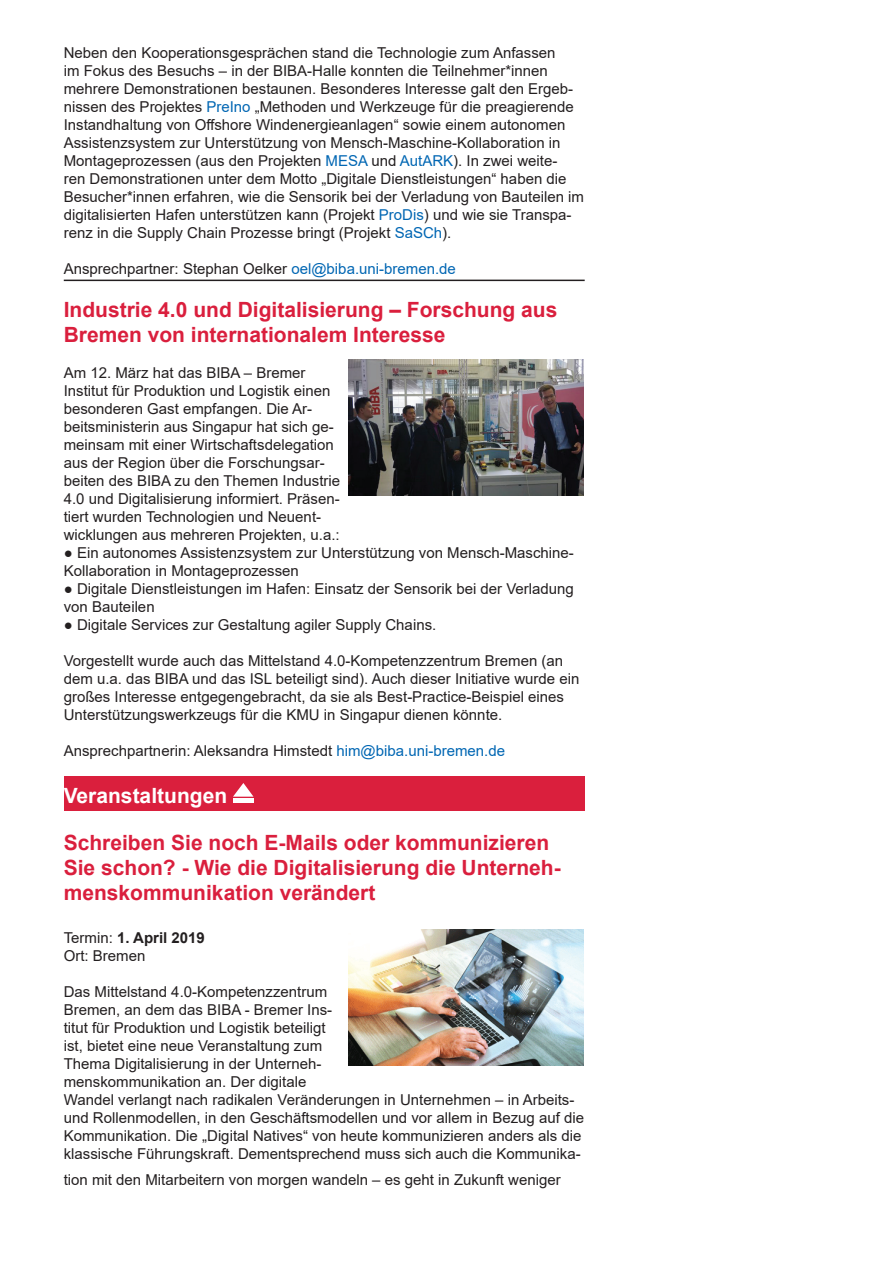
<style>
.page{position:relative;width:893px;height:1263px;background:#fff}
.page>*{position:absolute;margin:0;border:0;box-sizing:border-box;transform-origin:0 0}
.t1{font:700 21px/25.2px "Arial";color:#da1f3d}
.t2{font:700 21px "Arial";color:#fff}
.t3{font:15px/18px "Arial";color:#231f20}
.s1{color:#0166b3}
.s2{font-weight:700}
</style>
<div class="page">
<hr style="left:64px;top:280px;width:521px;height:1px;background:#231f20">
<img style="left:349px;top:359px;width:234px;height:137px">
<div style="left:64px;top:776px;width:521px;height:34px;background:#da1f3d"></div>
<hr style="left:233px;top:799px;width:20px;height:4px;background:#fff">
<svg style="left:233px;top:783px;width:20px;height:14px"></svg>
<img style="left:349px;top:929px;width:234px;height:136px">
<p class="t3" style="left:64px;top:43px;width:522px">Neben den Kooperationsgesprächen stand die Technologie zum Anfassen<br>im Fokus des Besuchs – in der BIBA-Halle konnten die Teilnehmer*innen mehrere Demonstrationen bestaunen. Besonderes Interesse galt den Ergeb&shy;nissen des Projektes <span class="s1">PreIno</span> „Methoden und Werkzeuge für die preagierende Instandhaltung von Offshore Windenergieanlagen“ sowie einem autonomen Assistenzsystem zur Unterstützung von Mensch-Maschine-Kollaboration in Montageprozessen (aus den Projekten <span class="s1">MESA</span> und <span class="s1">AutARK</span>). In zwei weite-<br>ren Demonstrationen unter dem Motto „Digitale Dienstleistungen“ haben die Besucher*innen erfahren, wie die Sensorik bei der Verladung von Bauteilen im digitalisierten Hafen unterstützen kann (Projekt <span class="s1">ProDis</span>) und wie sie Transpa&shy;renz in die Supply Chain Prozesse bringt (Projekt <span class="s1">SaSCh</span>).</p>
<p class="t3" style="left:64px;top:259px;width:394px">Ansprechpartner: Stephan Oelker <span class="s1">oel@biba.uni-bremen.de</span></p>
<h1 class="t1" style="left:64px;top:297px;width:495px">Industrie 4.0 und Digitalisierung – Forschung aus<br>Bremen von internationalem Interesse</h1>
<p class="t3" style="left:64px;top:364px;width:278px">Am 12. März hat das BIBA – Bremer Institut für Produktion und Logistik einen besonderen Gast empfangen. Die Ar&shy;beitsministerin aus Singapur hat sich ge&shy;meinsam mit einer Wirtschaftsdelegation aus der Region über die Forschungsar&shy;beiten des BIBA zu den Themen Industrie 4.0 und Digitalisierung informiert. Präsen&shy;tiert wurden Technologien und Neuent&shy;wicklungen aus mehreren Projekten, u.a.:</p>
<p class="t3" style="left:64px;top:544px;width:512px">● Ein autonomes Assistenzsystem zur Unterstützung von Mensch-Maschine-<br>Kollaboration in Montageprozessen</p>
<p class="t3" style="left:64px;top:580px;width:512px">● Digitale Dienstleistungen im Hafen: Einsatz der Sensorik bei der Verladung von Bauteilen</p>
<p class="t3" style="left:64px;top:616px;width:374px">● Digitale Services zur Gestaltung agiler Supply Chains.</p>
<p class="t3" style="left:64px;top:652px;width:517px">Vorgestellt wurde auch das Mittelstand 4.0-Kompetenzzentrum Bremen (an dem u.a. das BIBA und das ISL beteiligt sind). Auch dieser Initiative wurde ein großes Interesse entgegengebracht, da sie als Best-Practice-Beispiel eines Unterstützungswerkzeugs für die KMU in Singapur dienen könnte.</p>
<p class="t3" style="left:64px;top:742px;width:443px">Ansprechpartnerin: Aleksandra Himstedt <span class="s1">him@biba.uni-bremen.de</span></p>
<h1 class="t2" style="left:64px;top:781px;width:165px">Veranstaltungen</h1>
<h1 class="t1" style="left:64px;top:830px;width:498px">Schreiben Sie noch E-Mails oder kommunizieren<br>Sie schon? - Wie die Digitalisierung die Unterneh&shy;menskommunikation verändert</h1>
<p class="t3" style="left:64px;top:929px;width:143px">Termin: <span class="s2">1. April 2019<br></span>Ort: Bremen</p>
<p class="t3" style="left:64px;top:983px;width:522px">Das Mittelstand 4.0-Kompetenzzentrum<br>Bremen, an dem das BIBA - Bremer Ins-<br>titut für Produktion und Logistik beteiligt<br>ist, bietet eine neue Veranstaltung zum<br>Thema Digitalisierung in der Unterneh-<br>menskommunikation an. Der digitale<br>Wandel verlangt nach radikalen Veränderungen in Unternehmen – in Arbeits&shy;und Rollenmodellen, in den Geschäftsmodellen und vor allem in Bezug auf die Kommunikation. Die „Digital Natives“ von heute kommunizieren anders als die klassische Führungskraft. Dementsprechend muss sich auch die Kommunika-</p>
<p class="t3" style="left:64px;top:1170px;width:498px">tion mit den Mitarbeitern von morgen wandeln – es geht in Zukunft weniger</p>
</div>
